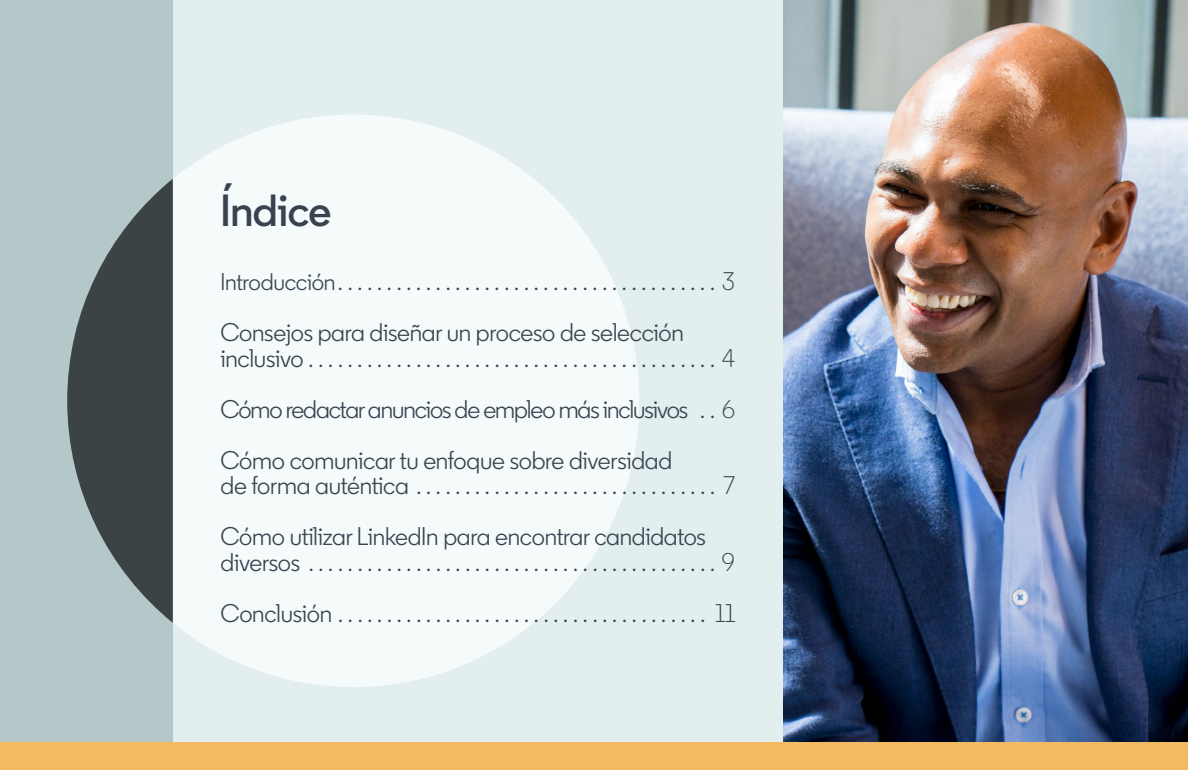
<style>
.page{position:relative;width:1188px;height:770px;background:#fff}
.page>*{position:absolute;margin:0;border:0;box-sizing:border-box;transform-origin:0 0}
.t1{font:600 45px "Community";letter-spacing:-.01em;color:#38434f}
.t2{font:25.5px/51px "Community";letter-spacing:-.01em;color:#38434f;text-align:justify}
.t3{font:300 25.5px/51px "Community";color:#38434f}
.s1{font-weight:400;font-size:24px}
.s2{font-weight:400}
.s3{font-weight:300}
</style>
<div class="page">
<div style="left:40px;top:0;width:1148px;height:770px;background:#e3eeef"></div>
<div style="left:67px;top:114px;width:572px;height:573px;background:#f5fbfb;border-radius:50%"></div>
<div style="left:0;top:0;width:173px;height:770px;background:#b4c8ca"></div>
<svg style="left:67px;top:179px;width:106px;height:443px;fill:#3c4345"></svg>
<img style="left:783px;top:0;width:405px;height:742px">
<div style="left:0;top:742px;width:1188px;height:28px;background:#f3ba64"></div>
<h1 class="t1" style="left:220px;top:182px;width:112px">Índice</h1>
<p class="t3" style="left:220px;top:256px;width:516px"><span class="s1">Introducción</span> . . . . . . . . . . . . . . . . . . . . . . . . . . . . . . . . . . . . . . . 3<br><span class="s2">Consejos para diseñar un proceso de selección</span></p>
<p class="t2" style="left:221px;top:332px;width:516px">inclusivo <span class="s3">. . . . . . . . . . . . . . . . . . . . . . . . . . . . . . . . . . . . . . . . . . 4<br></span>Cómo redactar anuncios de empleo más inclusivos <span class="s3">. . 6<br></span>Cómo comunicar tu enfoque sobre diversidad</p>
<p class="t2" style="left:221px;top:460px;width:516px">de forma auténtica <span class="s3">. . . . . . . . . . . . . . . . . . . . . . . . . . . . . . . 7<br></span>Cómo utilizar LinkedIn para encontrar candidatos</p>
<p class="t3" style="left:221px;top:536px;width:516px"><span class="s2">diversos</span> . . . . . . . . . . . . . . . . . . . . . . . . . . . . . . . . . . . . . . . . . . 9<br><span class="s2">Conclusión</span> . . . . . . . . . . . . . . . . . . . . . . . . . . . . . . . . . . . . . . 11</p>
</div>
